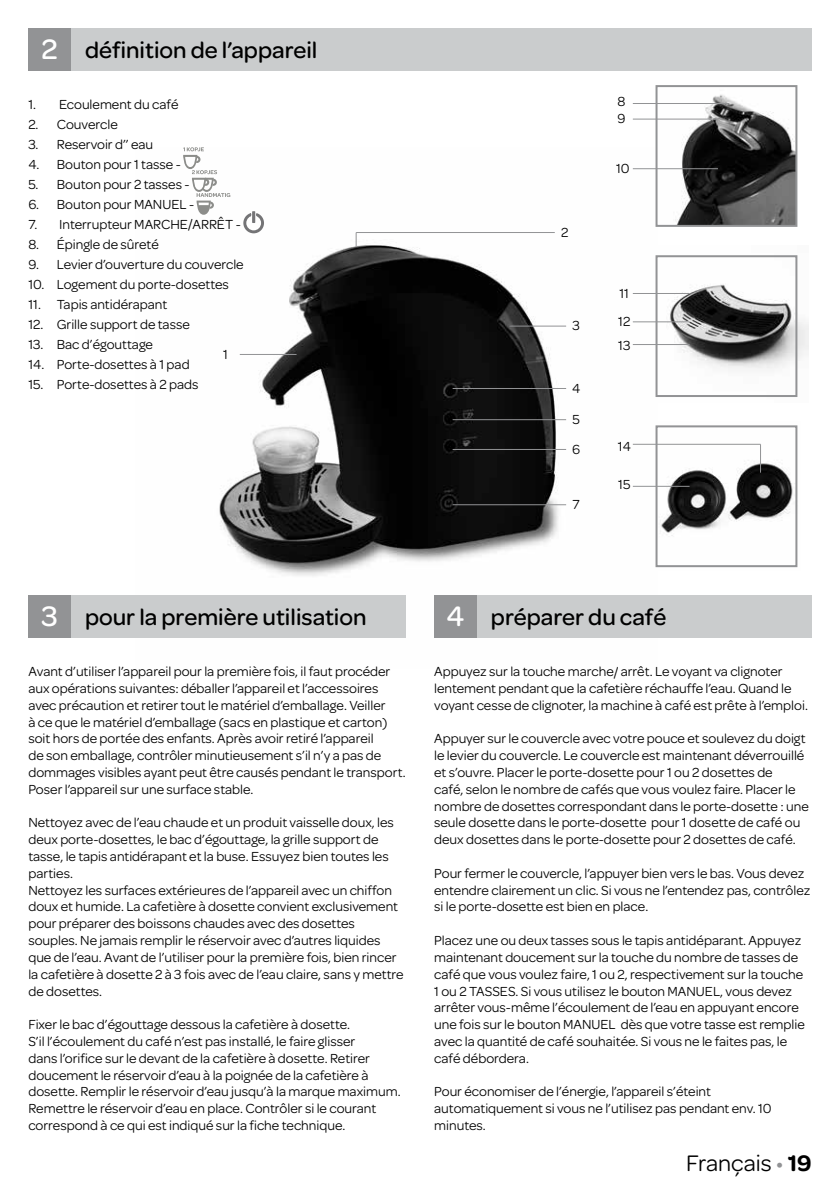
<style>
.page{position:relative;width:840px;height:1191px;background:#fff}
.page>*{position:absolute;margin:0;border:0;box-sizing:border-box;transform-origin:0 0}
.t1{font:500 24px "Omnes";color:#000}
.t2{font:24px "Omnes";color:#000}
.t3{font:14px/16.8px "Omnes";color:#000}
.s1{font-size:30px;color:#fff}
.s2{color:#929395}
.s3{font-weight:600}
</style>
<div class="page">
<img style="left:219px;top:169px;width:436px;height:469px">
<img style="left:651px;top:422px;width:147px;height:148px">
<img style="left:651px;top:245px;width:157px;height:157px">
<img style="left:658px;top:94px;width:136px;height:130px">
<div style="left:655px;top:85px;width:142px;height:142px;border:2px solid #929395"></div>
<hr style="left:632px;top:168px;width:85px;height:1px;background:#929395">
<hr style="left:632px;top:321px;width:57px;height:1px;background:#929395">
<hr style="left:356px;top:232px;width:198px;height:1px;background:#929395">
<hr style="left:509px;top:325px;width:57px;height:1px;background:#929395">
<hr style="left:632px;top:344px;width:57px;height:1px;background:#929395">
<hr style="left:632px;top:444px;width:128px;height:1px;background:#929395">
<svg style="left:759px;top:444px;width:1px;height:28px"></svg>
<hr style="left:632px;top:486px;width:57px;height:1px;background:#929395">
<svg style="left:355px;top:232px;width:1px;height:15px"></svg>
<div style="left:655px;top:255px;width:142px;height:142px;border:2px solid #929395"></div>
<div style="left:655px;top:425px;width:142px;height:142px;border:2px solid #929395"></div>
<hr style="left:632px;top:119px;width:85px;height:1px;background:#929395">
<hr style="left:240px;top:354px;width:56px;height:1px;background:#929395">
<hr style="left:452px;top:388px;width:114px;height:1px;background:#929395">
<hr style="left:452px;top:449px;width:114px;height:1px;background:#929395">
<hr style="left:452px;top:419px;width:114px;height:1px;background:#929395">
<hr style="left:452px;top:504px;width:114px;height:1px;background:#929395">
<hr style="left:632px;top:293px;width:57px;height:1px;background:#929395">
<hr style="left:632px;top:103px;width:97px;height:1px;background:#929395">
<div style="left:57px;top:28px;width:754px;height:43px;background:#cacccd"></div>
<div style="left:28px;top:28px;width:43px;height:43px;background:#929395"></div>
<div style="left:57px;top:595px;width:348px;height:43px;background:#cacccd"></div>
<div style="left:28px;top:595px;width:43px;height:43px;background:#929395"></div>
<div style="left:462px;top:595px;width:349px;height:43px;background:#cacccd"></div>
<div style="left:434px;top:595px;width:42px;height:43px;background:#929395"></div>
<svg style="left:183px;top:147px;width:47px;height:68px"></svg>
<svg style="left:243px;top:211px;width:21px;height:22px"></svg>
<h1 class="t1" style="left:42px;top:33px;width:277px"><span class="s1">2</span> définition de l’appareil</h1>
<p class="t3" style="left:28px;top:95px;width:152px">1. Ecoulement du café</p>
<p class="t3" style="left:28px;top:115px;width:91px">2. Couvercle</p>
<p class="t3" style="left:28px;top:135px;width:126px">3. Reservoir d’’ eau</p>
<p class="t3" style="left:28px;top:155px;width:152px">4. Bouton pour 1 tasse -</p>
<p class="t3" style="left:28px;top:175px;width:161px">5. Bouton pour 2 tasses -</p>
<p class="t3" style="left:28px;top:195px;width:166px">6. Bouton pour MANUEL -</p>
<p class="t3" style="left:28px;top:215px;width:213px">7. Interrupteur MARCHE/ARRÊT -</p>
<p class="t3" style="left:28px;top:235px;width:132px">8. Épingle de sûreté</p>
<p class="t3" style="left:28px;top:255px;width:217px">9. Levier d’ouverture du couvercle</p>
<p class="t3" style="left:28px;top:275px;width:202px">10. Logement du porte-dosettes</p>
<p class="t3" style="left:28px;top:295px;width:140px">11. Tapis antidérapant</p>
<p class="t3" style="left:28px;top:315px;width:163px">12. Grille support de tasse</p>
<p class="t3" style="left:28px;top:335px;width:126px">13. Bac d’égouttage</p>
<p class="t3" style="left:28px;top:355px;width:163px">14. Porte-dosettes à 1 pad</p>
<p class="t3" style="left:28px;top:375px;width:171px">15. Porte-dosettes à 2 pads</p>
<p class="t3" style="left:223px;top:345px;width:6px">1</p>
<p class="t3" style="left:560px;top:223px;width:9px">2</p>
<p class="t3" style="left:572px;top:316px;width:9px">3</p>
<p class="t3" style="left:571px;top:379px;width:10px">4</p>
<p class="t3" style="left:572px;top:410px;width:9px">5</p>
<p class="t3" style="left:571px;top:440px;width:10px">6</p>
<p class="t3" style="left:572px;top:495px;width:9px">7</p>
<p class="t3" style="left:617px;top:92px;width:9px">8</p>
<p class="t3" style="left:617px;top:109px;width:10px">9</p>
<p class="t3" style="left:615px;top:159px;width:15px">10</p>
<p class="t3" style="left:618px;top:278px;width:14px;line-height:28.4px">11<br>12</p>
<p class="t3" style="left:617px;top:336px;width:14px">13</p>
<p class="t3" style="left:617px;top:437px;width:14px">14</p>
<p class="t3" style="left:617px;top:475px;width:14px">15</p>
<h1 class="t1" style="left:41px;top:600px;width:326px"><span class="s1">3</span> pour la première utilisation</h1>
<h1 class="t1" style="left:446px;top:600px;width:221px"><span class="s1">4</span> préparer du café</h1>
<p class="t3" style="left:28px;top:662px;width:378px">Avant d’utiliser l’appareil pour la première fois, il faut procéder aux opérations suivantes: déballer l’appareil et l’accessoires avec précaution et retirer tout le matériel d’emballage. Veiller<br>à ce que le matériel d’emballage (sacs en plastique et carton) soit hors de portée des enfants. Après avoir retiré l’appareil<br>de son emballage, contrôler minutieusement s’il n’y a pas de dommages visibles ayant peut être causés pendant le transport.<br>Poser l’appareil sur une surface stable.</p>
<p class="t3" style="left:28px;top:813px;width:376px">Nettoyez avec de l’eau chaude et un produit vaisselle doux, les deux porte-dosettes, le bac d’égouttage, la grille support de tasse, le tapis antidérapant et la buse. Essuyez bien toutes les parties.<br>Nettoyez les surfaces extérieures de l’appareil avec un chiffon doux et humide. La cafetière à dosette convient exclusivement pour préparer des boissons chaudes avec des dosettes souples. Ne jamais remplir le réservoir avec d’autres liquides que de l’eau. Avant de l’utiliser pour la première fois, bien rincer la cafetière à dosette 2 à 3 fois avec de l’eau claire, sans y mettre de dosettes.</p>
<p class="t3" style="left:28px;top:1015px;width:373px">Fixer le bac d’égouttage dessous la cafetière à dosette.<br>S’il l’écoulement du café n’est pas installé, le faire glisser<br>dans l’orifice sur le devant de la cafetière à dosette. Retirer doucement le réservoir d’eau à la poignée de la cafetière à dosette. Remplir le réservoir d’eau jusqu’à la marque maximum.<br>Remettre le réservoir d’eau en place. Contrôler si le courant correspond à ce qui est indiqué sur la fiche technique.</p>
<p class="t3" style="left:434px;top:662px;width:375px">Appuyez sur la touche marche/ arrêt. Le voyant va clignoter lentement pendant que la cafetière réchauffe l’eau. Quand le voyant cesse de clignoter, la machine à café est prête à l’emploi.</p>
<p class="t3" style="left:434px;top:729px;width:376px">Appuyer sur le couvercle avec votre pouce et soulevez du doigt le levier du couvercle. Le couvercle est maintenant déverrouillé et s’ouvre. Placer le porte-dosette pour 1 ou 2 dosettes de<br>café, selon le nombre de cafés que vous voulez faire. Placer le nombre de dosettes correspondant dans le porte-dosette : une seule dosette dans le porte-dosette pour 1 dosette de café ou deux dosettes dans le porte-dosette pour 2 dosettes de café.</p>
<p class="t3" style="left:434px;top:864px;width:377px">Pour fermer le couvercle, l’appuyer bien vers le bas. Vous devez entendre clairement un clic. Si vous ne l’entendez pas, contrôlez si le porte-dosette est bien en place.</p>
<p class="t3" style="left:434px;top:931px;width:372px">Placez une ou deux tasses sous le tapis antidéparant. Appuyez maintenant doucement sur la touche du nombre de tasses de café que vous voulez faire, 1 ou 2, respectivement sur la touche 1 ou 2 TASSES. Si vous utilisez le bouton MANUEL, vous devez arrêter vous-même l’écoulement de l’eau en appuyant encore une fois sur le bouton MANUEL dès que votre tasse est remplie avec la quantité de café souhaitée. Si vous ne le faites pas, le café débordera.</p>
<p class="t3" style="left:434px;top:1082px;width:339px">Pour économiser de l’énergie, l’appareil s’éteint automatiquement si vous ne l’utilisez pas pendant env. 10 minutes.</p>
<h1 class="t2" style="left:685px;top:1146px;width:127px">Français <span class="s2">•</span> <span class="s3">19</span></h1>
</div>
